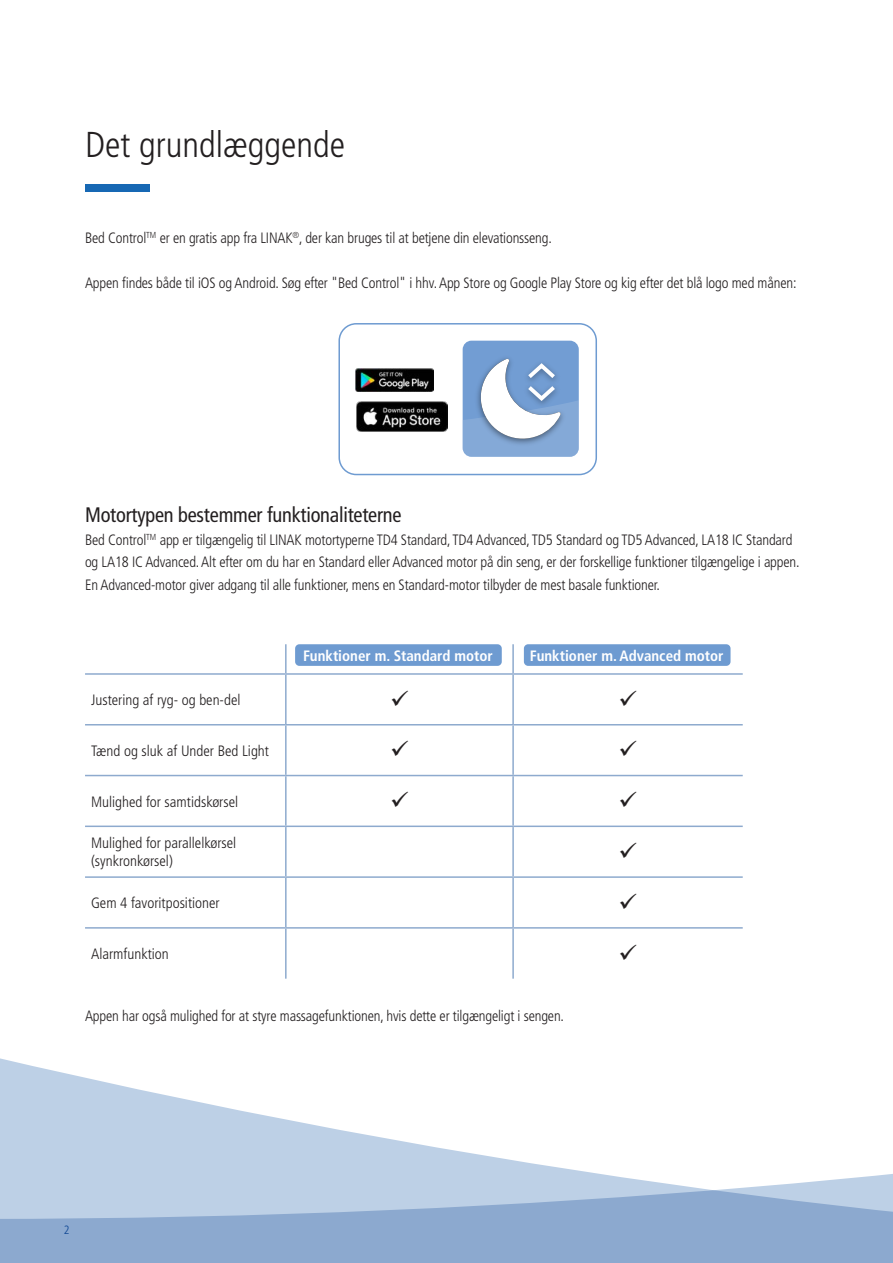
<style>
.page{position:relative;width:893px;height:1263px;background:#fff}
.page>*{position:absolute;margin:0;border:0;box-sizing:border-box;transform-origin:0 0}
._24_pkt_overskrift{font:300 condensed 36px "Frutiger LT Pro";color:#231f20}
.t1{font:condensed 21px "Frutiger LT Pro";letter-spacing:-.01em;color:#231f20}
.t2{font:300 condensed 15px/22.5px "Frutiger LT Pro";letter-spacing:-.01em;color:#231f20}
.t3{font:700 condensed 15px "Frutiger LT Pro";color:#fff}
.t4{font:300 condensed 12px "Frutiger LT Pro";color:#1768b4}
</style>
<div class="page">
<div style="left:85px;top:184px;width:65px;height:8px;background:#1768b4"></div>
<svg style="left:0;top:1058px;width:893px;height:205px"></svg>
<div style="left:338px;top:323px;width:259px;height:152px;border:2px solid #6e9bd1;border-radius:17px"></div>
<div style="left:463px;top:341px;width:116px;height:116px;background:#729dd3;border-radius:9px"></div>
<svg style="left:463px;top:359px;width:116px;height:98px"></svg>
<img style="left:356px;top:368px;width:77px;height:23px">
<img style="left:357px;top:401px;width:91px;height:31px">
<hr style="left:285px;top:675px;width:2px;height:49px;background:#8eaace">
<hr style="left:512px;top:675px;width:2px;height:49px;background:#8eaace">
<hr style="left:85px;top:724px;width:201px;height:1px;background:#8eaace">
<hr style="left:286px;top:724px;width:227px;height:1px;background:#8eaace">
<hr style="left:285px;top:725px;width:2px;height:50px;background:#8eaace">
<hr style="left:513px;top:724px;width:230px;height:1px;background:#8eaace">
<hr style="left:512px;top:725px;width:2px;height:50px;background:#8eaace">
<hr style="left:85px;top:775px;width:201px;height:1px;background:#8eaace">
<hr style="left:286px;top:775px;width:227px;height:1px;background:#8eaace">
<hr style="left:285px;top:776px;width:2px;height:49px;background:#8eaace">
<hr style="left:513px;top:775px;width:230px;height:1px;background:#8eaace">
<hr style="left:512px;top:776px;width:2px;height:49px;background:#8eaace">
<hr style="left:85px;top:825px;width:201px;height:2px;background:#8eaace">
<hr style="left:286px;top:825px;width:227px;height:2px;background:#8eaace">
<hr style="left:285px;top:827px;width:2px;height:49px;background:#8eaace">
<hr style="left:513px;top:825px;width:230px;height:2px;background:#8eaace">
<hr style="left:512px;top:827px;width:2px;height:49px;background:#8eaace">
<hr style="left:85px;top:876px;width:201px;height:2px;background:#8eaace">
<hr style="left:286px;top:876px;width:227px;height:2px;background:#8eaace">
<hr style="left:285px;top:878px;width:2px;height:49px;background:#8eaace">
<hr style="left:513px;top:876px;width:230px;height:2px;background:#8eaace">
<hr style="left:512px;top:878px;width:2px;height:49px;background:#8eaace">
<hr style="left:285px;top:929px;width:2px;height:50px;background:#8eaace">
<hr style="left:512px;top:929px;width:2px;height:50px;background:#8eaace">
<hr style="left:285px;top:644px;width:2px;height:29px;background:#8eaace">
<hr style="left:512px;top:644px;width:2px;height:29px;background:#8eaace">
<hr style="left:85px;top:673px;width:201px;height:2px;background:#8eaace">
<hr style="left:286px;top:673px;width:227px;height:2px;background:#8eaace">
<hr style="left:513px;top:673px;width:230px;height:2px;background:#8eaace">
<hr style="left:85px;top:927px;width:201px;height:2px;background:#8eaace">
<hr style="left:286px;top:927px;width:227px;height:2px;background:#8eaace">
<hr style="left:513px;top:927px;width:230px;height:2px;background:#8eaace">
<div style="left:295px;top:644px;width:207px;height:22px;background:#6e9bd1;border-radius:4px"></div>
<div style="left:524px;top:644px;width:206px;height:22px;background:#6e9bd1;border-radius:4px"></div>
<p class="_24_pkt_overskrift" style="left:85px;top:124px;width:262px">Det grundlæggende</p>
<p class="t2" style="left:85px;top:227px;width:468px">Bed Control<sup>TM</sup> er en gratis app fra LINAK<sup>®</sup>, der kan bruges til at betjene din elevationsseng.</p>
<p class="t2" style="left:85px;top:272px;width:713px">Appen findes både til iOS og Android. Søg efter "Bed Control" i hhv. App Store og Google Play Store og kig efter det blå logo med månen:</p>
<p class="t1" style="left:85px;top:503px;width:318px">Motortypen bestemmer funktionaliteterne</p>
<p class="t2" style="left:85px;top:529px;width:716px">Bed Control<sup>TM</sup> app er tilgængelig til LINAK motortyperne TD4 Standard, TD4 Advanced, TD5 Standard og TD5 Advanced, LA18 IC Standard og LA18 IC Advanced. Alt efter om du har en Standard eller Advanced motor på din seng, er der forskellige funktioner tilgængelige i appen.<br>En Advanced-motor giver adgang til alle funktioner, mens en Standard-motor tilbyder de mest basale funktioner.</p>
<p class="t2" style="left:91px;top:689px;width:151px">Justering af ryg- og ben-del</p>
<p class="t2" style="left:91px;top:739px;width:180px">Tænd og sluk af Under Bed Light</p>
<p class="t2" style="left:91px;top:790px;width:149px">Mulighed for samtidskørsel</p>
<p class="t2" style="left:91px;top:834px;width:147px;line-height:18px">Mulighed for parallelkørsel (synkronkørsel)</p>
<p class="t2" style="left:91px;top:892px;width:130px">Gem 4 favoritpositioner</p>
<p class="t2" style="left:91px;top:943px;width:79px">Alarmfunktion</p>
<p class="t3" style="left:303px;top:647px;width:191px">Funktioner m. Standard motor</p>
<p class="t3" style="left:530px;top:647px;width:195px">Funktioner m. Advanced motor</p>
<p class="t2" style="left:85px;top:1004px;width:481px">Appen har også mulighed for at styre massagefunktionen, hvis dette er tilgængeligt i sengen.</p>
<p class="t4" style="left:64px;top:1223px;width:7px">2</p>
</div>
